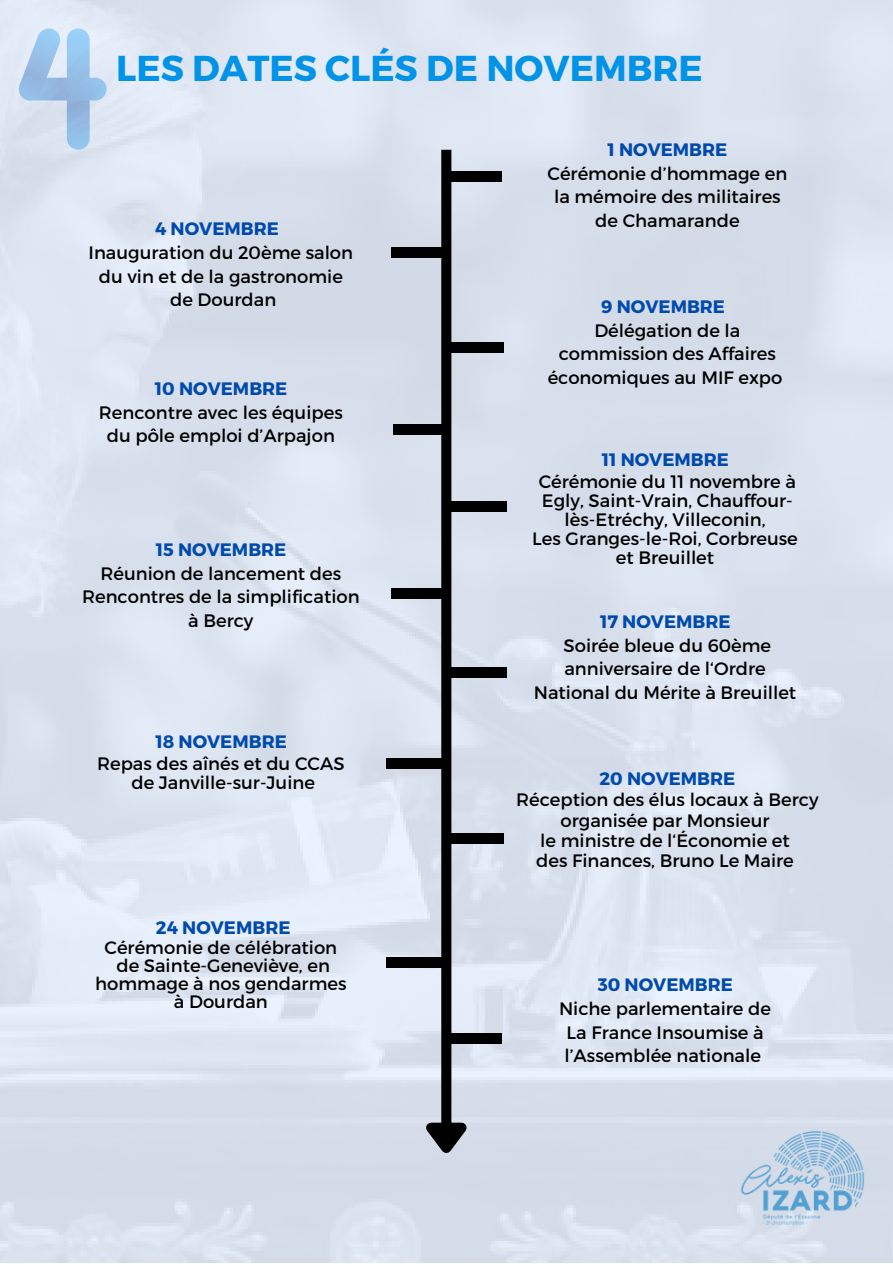
<style>
.page{position:relative;width:893px;height:1264px;background:#fff}
.page>*{position:absolute;margin:0;border:0;box-sizing:border-box;transform-origin:0 0}
.t1{font:700 36px "Montserrat";color:#0093e8}
.t2{font:18px/23.5px "Montserrat";color:#010101;text-align:center}
.t3{font:18px/19px "Montserrat";color:#000;text-align:center}
.t4{font:700 18px "Montserrat";color:#004aad}
</style>
<div class="page">
<img style="left:0;top:0;width:892px;height:1262px">
<div style="left:441px;top:150px;width:10px;height:975px;background:#000"></div>
<svg style="left:411px;top:1113px;width:64px;height:51px;background:#9ba0a9"></svg>
<div style="left:391px;top:247px;width:55px;height:11px;background:#000"></div>
<div style="left:448px;top:342px;width:55px;height:11px;background:#000"></div>
<div style="left:393px;top:424px;width:55px;height:11px;background:#000"></div>
<div style="left:451px;top:501px;width:55px;height:10px;background:#000"></div>
<div style="left:391px;top:587px;width:55px;height:11px;background:#000"></div>
<div style="left:451px;top:666px;width:55px;height:11px;background:#000"></div>
<div style="left:387px;top:758px;width:55px;height:11px;background:#000"></div>
<img style="left:730px;top:1100px;width:145px;height:145px">
<div style="left:448px;top:833px;width:55px;height:11px;background:#000"></div>
<svg style="left:67px;top:29px;width:23px;height:121px;background:#96c1e9"></svg>
<div style="left:19px;top:78px;width:87px;height:22px;background:#93bbe4;border-radius:11px"></div>
<svg style="left:19px;top:28px;width:43px;height:72px"></svg>
<div style="left:386px;top:957px;width:55px;height:10px;background:#000"></div>
<div style="left:446px;top:1033px;width:55px;height:10px;background:#000"></div>
<div style="left:446px;top:171px;width:55px;height:11px;background:#000"></div>
<p class="t1" style="left:116px;top:45px;width:588px">LES DATES CLÉS DE NOVEMBRE</p>
<p class="t4" style="left:155px;top:217px;width:125px">4 NOVEMBRE</p>
<p class="t2" style="left:89px;top:240px;width:266px">Inauguration du 20ème salon</p>
<p class="t2" style="left:99px;top:263px;width:246px">du vin et de la gastronomie</p>
<p class="t2" style="left:170px;top:287px;width:108px">de Dourdan</p>
<p class="t4" style="left:155px;top:377px;width:134px">10 NOVEMBRE</p>
<p class="t3" style="left:99px;top:402px;width:245px">Rencontre avec les équipes</p>
<p class="t3" style="left:107px;top:425px;width:230px">du pôle emploi d’Arpajon</p>
<p class="t4" style="left:156px;top:538px;width:132px">15 NOVEMBRE</p>
<p class="t2" style="left:100px;top:560px;width:242px">Réunion de lancement des</p>
<p class="t2" style="left:82px;top:584px;width:279px">Rencontres de la simplification</p>
<p class="t2" style="left:188px;top:608px;width:67px">à Bercy</p>
<p class="t4" style="left:155px;top:730px;width:133px">18 NOVEMBRE</p>
<p class="t3" style="left:97px;top:753px;width:249px">Repas des aînés et du CCAS</p>
<p class="t3" style="left:131px;top:772px;width:185px">de Janville-sur-Juine</p>
<p class="t4" style="left:156px;top:915px;width:136px">24 NOVEMBRE</p>
<p class="t2" style="left:104px;top:935px;width:234px">Cérémonie de célébration</p>
<p class="t2" style="left:95px;top:955px;width:253px;line-height:18px">de Sainte-Geneviève, en hommage à nos gendarmes</p>
<p class="t2" style="left:174px;top:989px;width:95px">à Dourdan</p>
<p class="t4" style="left:607px;top:138px;width:121px">1 NOVEMBRE</p>
<p class="t2" style="left:547px;top:161px;width:241px">Cérémonie d’hommage en la mémoire des militaires de Chamarande</p>
<p class="t4" style="left:601px;top:295px;width:125px">9 NOVEMBRE</p>
<p class="t2" style="left:547px;top:318px;width:236px">Délégation de la commission des Affaires économiques au MIF expo</p>
<p class="t4" style="left:601px;top:448px;width:129px">11 NOVEMBRE</p>
<p class="t3" style="left:538px;top:471px;width:259px">Cérémonie du 11 novembre à<br>Egly, Saint-Vrain, Chauffour&shy;lès-Etréchy, Villeconin,</p>
<p class="t3" style="left:532px;top:528px;width:267px">Les Granges-le-Roi, Corbreuse</p>
<p class="t3" style="left:616px;top:547px;width:100px">et Breuillet</p>
<p class="t4" style="left:600px;top:610px;width:132px">17 NOVEMBRE</p>
<p class="t2" style="left:563px;top:632px;width:209px;text-align:left">Soirée bleue du 60ème anniversaire de l‘Ordre</p>
<p class="t2" style="left:533px;top:679px;width:264px">National du Mérite à Breuillet</p>
<p class="t4" style="left:599px;top:766px;width:137px">20 NOVEMBRE</p>
<p class="t2" style="left:516px;top:788px;width:304px;line-height:20.2px">Réception des élus locaux à Bercy organisée par Monsieur</p>
<p class="t2" style="left:540px;top:827px;width:251px">le ministre de l‘Économie et</p>
<p class="t2" style="left:536px;top:847px;width:259px">des Finances, Bruno Le Maire</p>
<p class="t4" style="left:597px;top:973px;width:137px">30 NOVEMBRE</p>
<p class="t2" style="left:559px;top:995px;width:213px">Niche parlementaire de</p>
<p class="t2" style="left:566px;top:1019px;width:198px">La France Insoumise à</p>
<p class="t2" style="left:564px;top:1043px;width:198px">l’Assemblée nationale</p>
</div>
